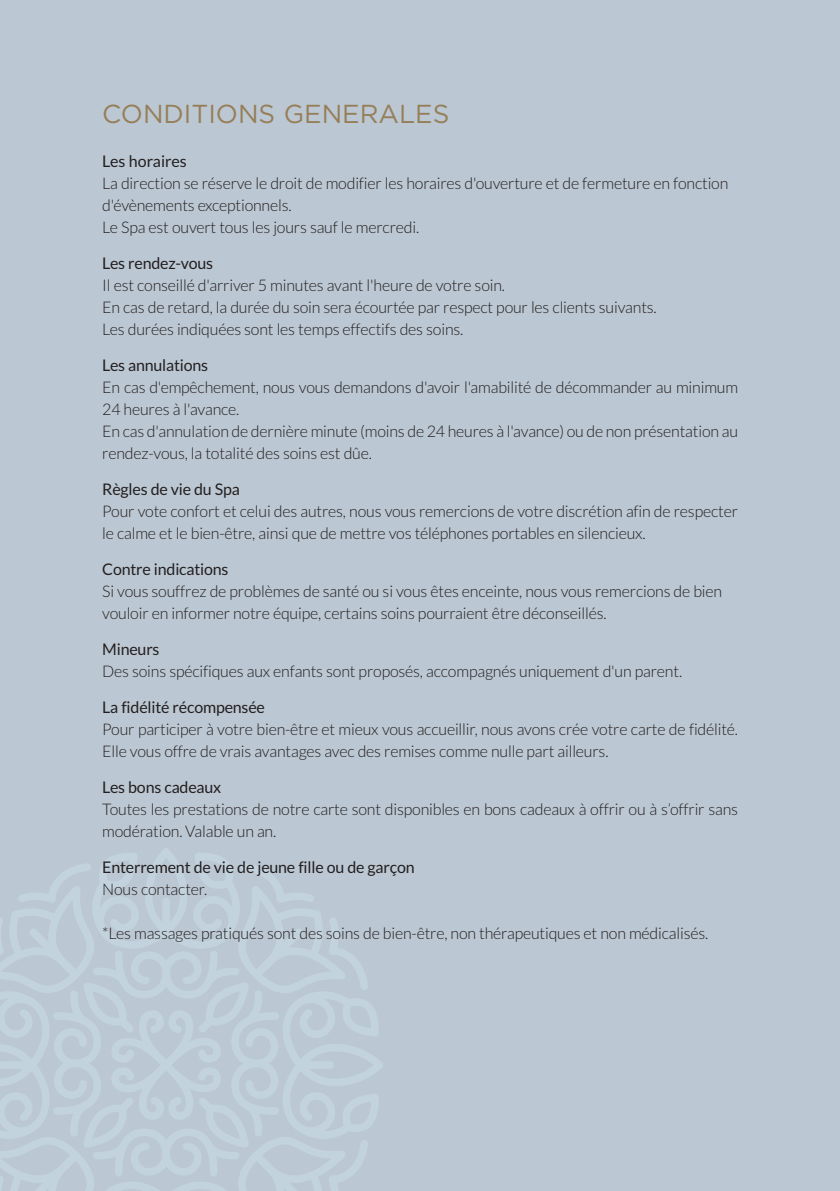
<style>
.page{position:relative;width:840px;height:1191px;background:#fff}
.page>*{position:absolute;margin:0;border:0;box-sizing:border-box;transform-origin:0 0}
.t1{font:26px "Gotham";color:#967e58}
.t2{font:300 16px/22px "Lato";letter-spacing:-.01em;color:#231f20}
.t3{font:16px "Lato";letter-spacing:-.01em;color:#231f20}
</style>
<div class="page">
<div style="left:0;top:0;width:839px;height:1191px;background:#bbc7d2"></div>
<svg style="left:0;top:849px;width:383px;height:342px"></svg>
<h1 class="t1" style="left:102px;top:105px;width:348px">CONDITIONS GENERALES</h1>
<p class="t3" style="left:102px;top:155px;width:86px">Les horaires</p>
<p class="t2" style="left:102px;top:174px;width:627px">La direction se réserve le droit de modifier les horaires d'ouverture et de fermeture en fonction d'évènements exceptionnels.<br>Le Spa est ouvert tous les jours sauf le mercredi.</p>
<p class="t3" style="left:102px;top:257px;width:112px">Les rendez-vous</p>
<p class="t2" style="left:102px;top:276px;width:555px">Il est conseillé d'arriver 5 minutes avant l'heure de votre soin.<br>En cas de retard, la durée du soin sera écourtée par respect pour les clients suivants.<br>Les durées indiquées sont les temps effectifs des soins.</p>
<p class="t3" style="left:102px;top:359px;width:107px">Les annulations</p>
<p class="t2" style="left:102px;top:378px;width:637px">En cas d'empêchement, nous vous demandons d'avoir l'amabilité de décommander au minimum 24 heures à l'avance.<br>En cas d'annulation de dernière minute (moins de 24 heures à l'avance) ou de non présentation au rendez-vous, la totalité des soins est dûe.</p>
<p class="t3" style="left:102px;top:483px;width:139px">Règles de vie du Spa</p>
<p class="t2" style="left:102px;top:502px;width:637px">Pour vote confort et celui des autres, nous vous remercions de votre discrétion afin de respecter le calme et le bien-être, ainsi que de mettre vos téléphones portables en silencieux.</p>
<p class="t3" style="left:102px;top:563px;width:128px">Contre indications</p>
<p class="t2" style="left:102px;top:582px;width:621px">Si vous souffrez de problèmes de santé ou si vous êtes enceinte, nous vous remercions de bien vouloir en informer notre équipe, certains soins pourraient être déconseillés.</p>
<p class="t3" style="left:102px;top:643px;width:59px">Mineurs</p>
<p class="t2" style="left:102px;top:662px;width:581px">Des soins spécifiques aux enfants sont proposés, accompagnés uniquement d'un parent.</p>
<p class="t3" style="left:102px;top:701px;width:164px">La fidélité récompensée</p>
<p class="t2" style="left:102px;top:720px;width:637px">Pour participer à votre bien-être et mieux vous accueillir, nous avons crée votre carte de fidélité.<br>Elle vous offre de vrais avantages avec des remises comme nulle part ailleurs.</p>
<p class="t3" style="left:102px;top:781px;width:120px">Les bons cadeaux</p>
<p class="t2" style="left:102px;top:800px;width:637px">Toutes les prestations de notre carte sont disponibles en bons cadeaux à offrir ou à s’offrir sans modération. Valable un an.</p>
<p class="t3" style="left:102px;top:861px;width:314px">Enterrement de vie de jeune fille ou de garçon</p>
<p class="t2" style="left:102px;top:880px;width:106px">Nous contacter.</p>
<p class="t2" style="left:102px;top:924px;width:607px">*Les massages pratiqués sont des soins de bien-être, non thérapeutiques et non médicalisés.</p>
</div>
